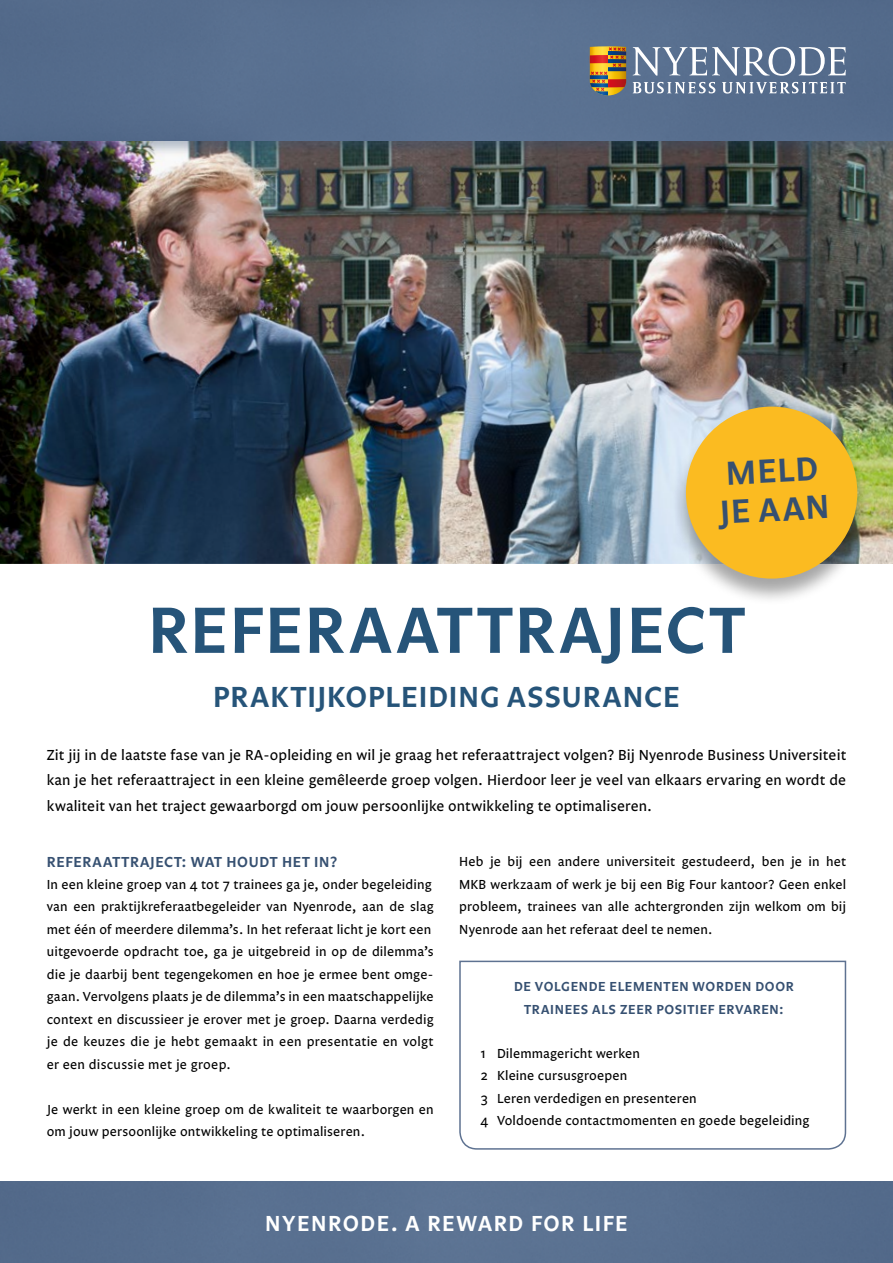
<style>
.page{position:relative;width:893px;height:1263px;background:#fff}
.page>*{position:absolute;margin:0;border:0;box-sizing:border-box;transform-origin:0 0}
.t1{font:600 67.5px "Legato OT";letter-spacing:.035em;color:#265479}
.t2{font:600 34.5px/39px "Legato OT";color:#365071}
.t3{font:600 30px "Legato OT";letter-spacing:.035em;color:#265479}
.t4{font:600 22.5px "Legato OT";letter-spacing:.07em;color:#fff}
.t5{font:15px/25.5px "Legato OT";letter-spacing:.005em;color:#000;text-align:justify}
.t6{font:600 15px "Legato OT";letter-spacing:.045em;color:#365071}
.t7{font:13.5px/22.5px "Legato OT";letter-spacing:.015em;color:#000}
.t8{font:600 13.5px/22.5px "Legato OT";letter-spacing:.05em;color:#365071;text-align:center}
</style>
<div class="page">
<div style="left:0;top:1182px;width:893px;height:81px;background:#586f8f"></div>
<img style="left:0;top:157px;width:893px;height:407px">
<div style="left:0;top:0;width:893px;height:157px;background:#365071;opacity:.35"></div>
<svg style="left:590px;top:46px;width:36px;height:49px;background:#ad7939"></svg>
<svg style="left:633px;top:47px;width:213px;height:29px"></svg>
<svg style="left:633px;top:82px;width:82px;height:12px"></svg>
<svg style="left:722px;top:82px;width:124px;height:12px"></svg>
<div style="left:672px;top:406px;width:199px;height:200px;background:#000;opacity:.35"></div>
<div style="left:686px;top:407px;width:171px;height:172px;background:#fbbb21;border-radius:50%"></div>
<svg style="left:459px;top:960px;width:388px;height:190px"></svg>
<h2 class="t2" style="left:716px;top:455px;width:112px;rotate:-3deg">MELD<br>JE AAN</h2>
<h1 class="t1" style="left:148px;top:590px;width:598px">REFERAATTRAJECT</h1>
<h3 class="t3" style="left:213px;top:679px;width:468px">PRAKTIJKOPLEIDING ASSURANCE</h3>
<p class="t5" style="left:47px;top:743px;width:801px">Zit jij in de laatste fase van je RA-opleiding en wil je graag het referaattraject volgen? Bij Nyenrode Business Universiteit kan je het referaattraject in een kleine gemêleerde groep volgen. Hierdoor leer je veel van elkaars ervaring en wordt de kwaliteit van het traject gewaarborgd om jouw persoonlijke ontwikkeling te optimaliseren.</p>
<p class="t6" style="left:47px;top:853px;width:292px">REFERAATTRAJECT: WAT HOUDT HET IN?</p>
<p class="t7" style="left:47px;top:874px;width:388px">In een kleine groep van 4 tot 7 trainees ga je, onder begeleiding van een praktijkreferaatbegeleider van Nyenrode, aan de slag met één of meerdere dilemma’s. In het referaat licht je kort een uitgevoerde opdracht toe, ga je uitgebreid in op de dilemma’s die je daarbij bent tegengekomen en hoe je ermee bent omge&shy;gaan. Vervolgens plaats je de dilemma’s in een maatschappelijke context en discussieer je erover met je groep. Daarna verdedig je de keuzes die je hebt gemaakt in een presentatie en volgt er een discussie met je groep.</p>
<p class="t7" style="left:47px;top:1099px;width:388px">Je werkt in een kleine groep om de kwaliteit te waarborgen en om jouw persoonlijke ontwikkeling te optimaliseren.</p>
<p class="t7" style="left:459px;top:851px;width:388px;text-align:justify">Heb je bij een andere universiteit gestudeerd, ben je in het MKB werkzaam of werk je bij een Big Four kantoor? Geen enkel probleem, trainees van alle achtergronden zijn welkom om bij Nyenrode aan het referaat deel te nemen.</p>
<p class="t8" style="left:514px;top:976px;width:281px">DE VOLGENDE ELEMENTEN WORDEN DOOR<br>TRAINEES ALS ZEER POSITIEF ERVAREN:</p>
<p class="t7" style="left:480px;top:1042px;width:331px">1 Dilemmagericht werken<br>2 Kleine cursusgroepen<br>3 Leren verdedigen en presenteren<br>4 Voldoende contactmomenten en goede begeleiding</p>
<h3 class="t4" style="left:265px;top:1210px;width:364px">NYENRODE. A REWARD FOR LIFE</h3>
</div>
